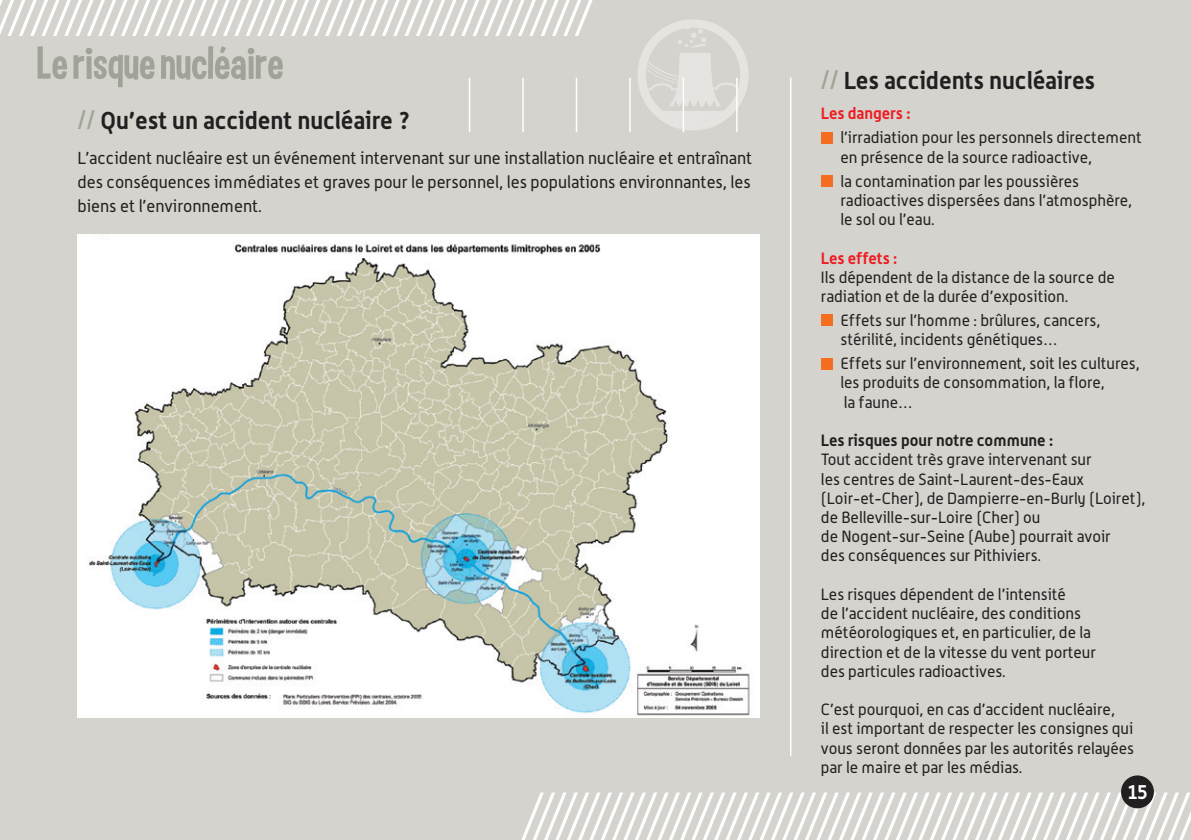
<style>
.page{position:relative;width:1191px;height:840px;background:#fff}
.page>*{position:absolute;margin:0;border:0;box-sizing:border-box;transform-origin:0 0}
.t1{font:50px "Curse Casual JVE";color:#a0a397}
.t2{font:700 24px "Alwyn";color:#231f20}
.t3{font:700 20px "Alwyn";color:#fff;scale:.95 1}
.t4{font:17px/24px "Alwyn";color:#231f20;text-align:justify}
.t5{font:16px/19.2px "Alwyn";color:#231f20}
.t6{font:700 16px "Alwyn";color:#231f20}
.t7{font:700 16px "Alwyn";color:#ee1d23}
.s1{color:#a0a397}
</style>
<div class="page">
<div style="left:0;top:0;width:1191px;height:839px;background:#d4d3cd"></div>
<img style="left:78px;top:235px;width:682px;height:482px">
<hr style="left:469px;top:78px;width:1px;height:54px;background:#fff">
<hr style="left:522px;top:78px;width:2px;height:54px;background:#fff">
<hr style="left:576px;top:78px;width:1px;height:54px;background:#fff">
<hr style="left:629px;top:78px;width:1px;height:54px;background:#fff">
<hr style="left:682px;top:78px;width:2px;height:54px;background:#fff">
<hr style="left:736px;top:78px;width:1px;height:54px;background:#fff">
<h1 class="t1" style="left:37px;top:37px;width:248px">Le risque nucléaire</h1>
<h2 class="t2" style="left:77px;top:105px;width:335px"><span class="s1">//</span> Qu’est un accident nucléaire ?</h2>
<p class="t4" style="left:77px;top:145px;width:676px">L’accident nucléaire est un événement intervenant sur une installation nucléaire et entraînant des conséquences immédiates et graves pour le personnel, les populations environnantes, les biens et l’environnement.</p>
<h2 class="t2" style="left:821px;top:65px;width:276px"><span class="s1">//</span> Les accidents nucléaires</h2>
<p class="t7" style="left:821px;top:104px;width:91px">Les dangers :</p>
<p class="t5" style="left:840px;top:128px;width:303px">l’irradiation pour les personnels directement en présence de la source radioactive,</p>
<p class="t5" style="left:840px;top:171px;width:293px">la contamination par les poussières radioactives dispersées dans l’atmosphère, le sol ou l’eau.</p>
<p class="t7" style="left:821px;top:248px;width:78px">Les effets :</p>
<p class="t5" style="left:821px;top:267px;width:295px">Ils dépendent de la distance de la source de radiation et de la durée d’exposition.</p>
<p class="t5" style="left:840px;top:310px;width:261px">Effets sur l’homme : brûlures, cancers, stérilité, incidents génétiques…</p>
<p class="t5" style="left:840px;top:353px;width:301px">Effets sur l’environnement, soit les cultures, les produits de consommation, la flore,<br>la faune…</p>
<p class="t6" style="left:821px;top:430px;width:234px">Les risques pour notre commune :</p>
<p class="t5" style="left:821px;top:449px;width:326px">Tout accident très grave intervenant sur<br>les centres de Saint-Laurent-des-Eaux (Loir-et-Cher), de Dampierre-en-Burly (Loiret), de Belleville-sur-Loire (Cher) ou<br>de Nogent-sur-Seine (Aube) pourrait avoir<br>des conséquences sur Pithiviers.</p>
<p class="t5" style="left:821px;top:584px;width:276px">Les risques dépendent de l’intensité<br>de l’accident nucléaire, des conditions météorologiques et, en particulier, de la direction et de la vitesse du vent porteur des particules radioactives.</p>
<p class="t5" style="left:821px;top:699px;width:315px">C’est pourquoi, en cas d’accident nucléaire,<br>il est important de respecter les consignes qui vous seront données par les autorités relayées par le maire et par les médias.</p>
<p class="t3" style="left:1127px;top:778px;width:23px">15</p>
</div>
